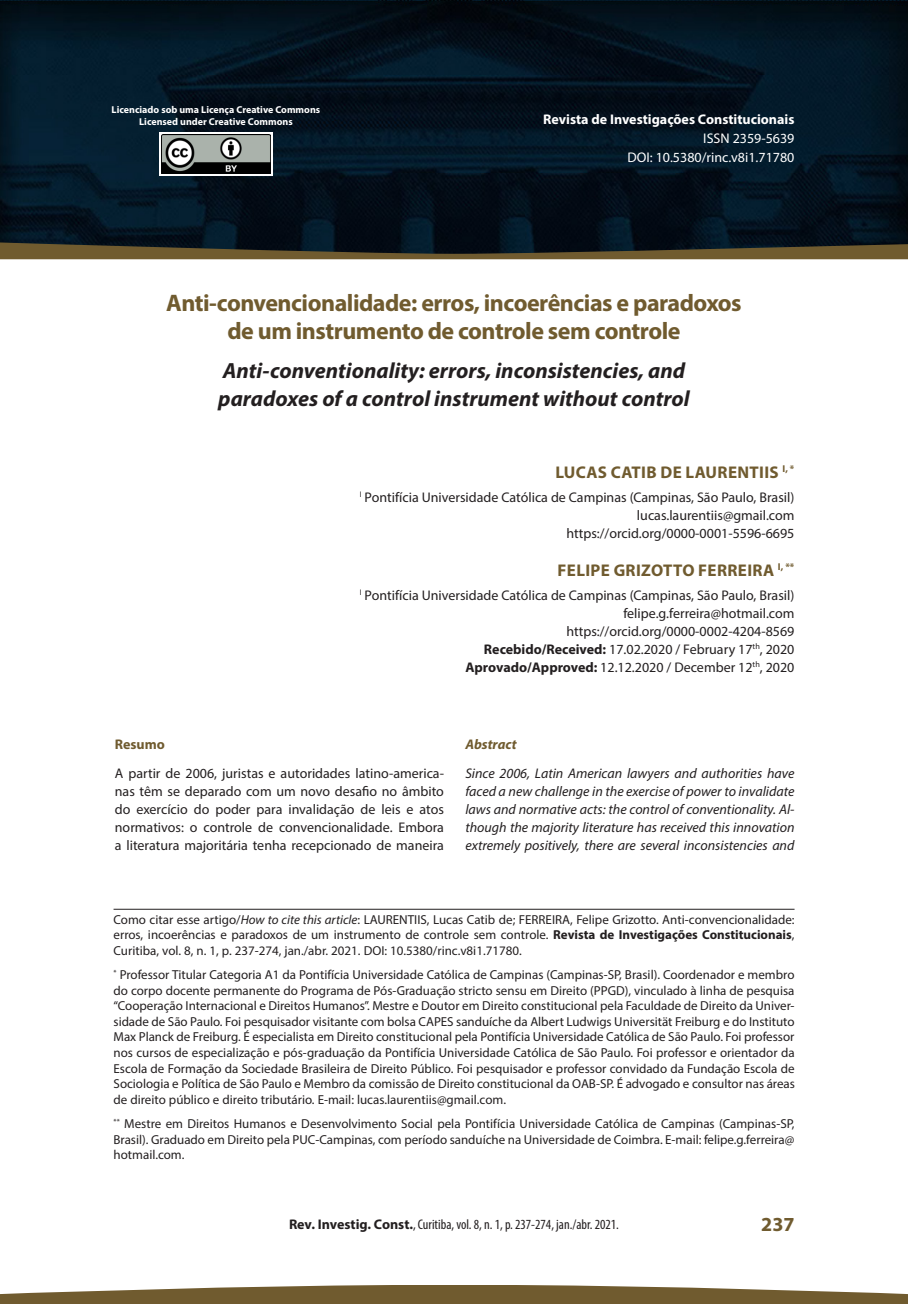
<style>
.page{position:relative;width:908px;height:1304px;background:#fff}
.page>*{position:absolute;margin:0;border:0;box-sizing:border-box;transform-origin:0 0}
.Títulos{font:700 24px/28px "Myriad Pro";letter-spacing:-.02em;color:#705b2f;text-align:center}
.Títulos_Inglês{font:italic 700 22px/28px "Myriad Pro";color:#231f20}
.t1{font:700 20px "Myriad Pro";color:#705b2f}
.Nomes{font:700 17px "Myriad Pro";letter-spacing:.02em;color:#705b2f}
.Receb_Aprova{font:14px "Myriad Pro";color:#231f20}
.MinicurriculoEResumo{font:italic 14px/18px "Myriad Pro";color:#231f20;text-align:justify}
.MinicurriculoEResumo-2{font:14px/18px "Myriad Pro";color:#231f20;text-align:justify}
.publicação_paginas_a{font:condensed 14px "Myriad Pro";color:#231f20}
.Revista_ISSN{font:700 14px "Myriad Pro";color:#fff}
.DOI{font:14px "Myriad Pro";color:#fff}
.Revista_ISSN-2{font:14px "Myriad Pro";color:#fff}
.Tit_abstract_Ita{font:italic 700 14px "Myriad Pro";color:#705b2f}
.Tit_abstract_Reg{font:700 14px "Myriad Pro";color:#705b2f}
.citar_sem_fio{font:13px/15.6px "Myriad Pro";color:#231f20;text-align:justify}
.citar_curriculo{font:13px/15.6px "Myriad Pro";color:#231f20;text-align:justify}
.t2{font:700 10px/12px "Myriad Pro";color:#fff;text-align:center}
.s1{font-weight:700}
.s2{font-style:italic}
.s3{font-weight:700;font-stretch:normal}
</style>
<div class="page">
<img style="left:0;top:0;width:907px;height:242px">
<svg style="left:0;top:1285px;width:907px;height:19px;background:#877651"></svg>
<svg style="left:0;top:242px;width:907px;height:17px;background:#413b27"></svg>
<svg style="left:159px;top:132px;width:113px;height:44px"></svg>
<img style="left:161px;top:135px;width:109px;height:38px">
<hr style="left:113px;top:909px;width:681px;height:1px;background:#231f20">
<p class="t2" style="left:112px;top:104px;width:210px">Licenciado sob uma Licença Creative Commons<br>Licensed under Creative Commons</p>
<p class="Revista_ISSN" style="left:543px;top:110px;width:253px">Revista de Investigações Constitucionais</p>
<p class="Revista_ISSN-2" style="left:703px;top:130px;width:93px">ISSN 2359-5639</p>
<p class="DOI" style="left:627px;top:149px;width:168px">DOI: 10.5380/rinc.v8i1.71780</p>
<p class="Títulos" style="left:166px;top:288px;width:576px">Anti-convencionalidade: erros, incoerências e paradoxos de um instrumento de controle sem controle</p>
<p class="Títulos_Inglês" style="left:218px;top:356px;width:472px">Anti-conventionality: errors, inconsistencies, and paradoxes of a control instrument without control</p>
<p class="Nomes" style="left:555px;top:461px;width:240px">LUCAS CATIB DE LAURENTIIS <sup>I,</sup> <sup>*</sup></p>
<p class="Receb_Aprova" style="left:359px;top:488px;width:436px"><sup>I</sup> Pontifícia Universidade Católica de Campinas (Campinas, São Paulo, Brasil)</p>
<p class="Receb_Aprova" style="left:636px;top:506px;width:159px">lucas.laurentiis@gmail.com</p>
<p class="Receb_Aprova" style="left:566px;top:524px;width:229px">https://orcid.org/0000-0001-5596-6695</p>
<p class="Nomes" style="left:557px;top:559px;width:238px">FELIPE GRIZOTTO FERREIRA <sup>I,</sup> <sup>**</sup></p>
<p class="Receb_Aprova" style="left:359px;top:586px;width:436px"><sup>I</sup> Pontifícia Universidade Católica de Campinas (Campinas, São Paulo, Brasil)</p>
<p class="Receb_Aprova" style="left:623px;top:604px;width:172px">felipe.g.ferreira@hotmail.com</p>
<p class="Receb_Aprova" style="left:566px;top:622px;width:229px">https://orcid.org/0000-0002-4204-8569</p>
<p class="Receb_Aprova" style="left:483px;top:640px;width:312px"><span class="s1">Recebido/Received:</span> 17.02.2020 / February 17<sup>th</sup>, 2020</p>
<p class="Receb_Aprova" style="left:465px;top:658px;width:330px"><span class="s1">Aprovado/Approved:</span> 12.12.2020 / December 12<sup>th</sup>, 2020</p>
<p class="Tit_abstract_Reg" style="left:115px;top:735px;width:52px">Resumo</p>
<p class="MinicurriculoEResumo-2" style="left:115px;top:764px;width:330px">A partir de 2006, juristas e autoridades latino-america&shy;nas têm se deparado com um novo desafio no âmbito do exercício do poder para invalidação de leis e atos normativos: o controle de convencionalidade. Embora a literatura majoritária tenha recepcionado de maneira</p>
<p class="Tit_abstract_Ita" style="left:465px;top:735px;width:53px">Abstract</p>
<p class="MinicurriculoEResumo" style="left:465px;top:764px;width:330px">Since 2006, Latin American lawyers and authorities have faced a new challenge in the exercise of power to invalidate laws and normative acts: the control of conventionality. Al&shy;though the majority literature has received this innovation extremely positively, there are several inconsistencies and</p>
<p class="citar_curriculo" style="left:113px;top:911px;width:682px">Como citar esse artigo/<span class="s2">How to cite this article</span>: LAURENTIIS, Lucas Catib de; FERREIRA, Felipe Grizotto. Anti-convencionalidade: erros, incoerências e paradoxos de um instrumento de controle sem controle. <span class="s1">Revista de Investigações Constitucionais</span>, Curitiba, vol. 8, n. 1, p. 237-274, jan./abr. 2021. DOI: 10.5380/rinc.v8i1.71780.</p>
<p class="citar_sem_fio" style="left:113px;top:967px;width:682px"><sup>*</sup> Professor Titular Categoria A1 da Pontifícia Universidade Católica de Campinas (Campinas-SP, Brasil). Coordenador e membro do corpo docente permanente do Programa de Pós-Graduação stricto sensu em Direito (PPGD), vinculado à linha de pesquisa “Cooperação Internacional e Direitos Humanos”. Mestre e Doutor em Direito constitucional pela Faculdade de Direito da Univer&shy;sidade de São Paulo. Foi pesquisador visitante com bolsa CAPES sanduíche da Albert Ludwigs Universität Freiburg e do Instituto Max Planck de Freiburg. É especialista em Direito constitucional pela Pontifícia Universidade Católica de São Paulo. Foi professor nos cursos de especialização e pós-graduação da Pontifícia Universidade Católica de São Paulo. Foi professor e orientador da Escola de Formação da Sociedade Brasileira de Direito Público. Foi pesquisador e professor convidado da Fundação Escola de Sociologia e Política de São Paulo e Membro da comissão de Direito constitucional da OAB-SP. É advogado e consultor nas áreas de direito público e direito tributário. E-mail: lucas.laurentiis@gmail.com.</p>
<p class="citar_sem_fio" style="left:113px;top:1115px;width:682px"><sup>**</sup> Mestre em Direitos Humanos e Desenvolvimento Social pela Pontifícia Universidade Católica de Campinas (Campinas-SP, Brasil). Graduado em Direito pela PUC-Campinas, com período sanduíche na Universidade de Coimbra. E-mail: felipe.g.ferreira@ hotmail.com.</p>
<p class="publicação_paginas_a" style="left:289px;top:1216px;width:331px"><span class="s3">Rev. Investig. Const.</span>, Curitiba, vol. 8, n. 1, p. 237-274, jan./abr. 2021.</p>
<p class="t1" style="left:760px;top:1211px;width:35px">237</p>
</div>
